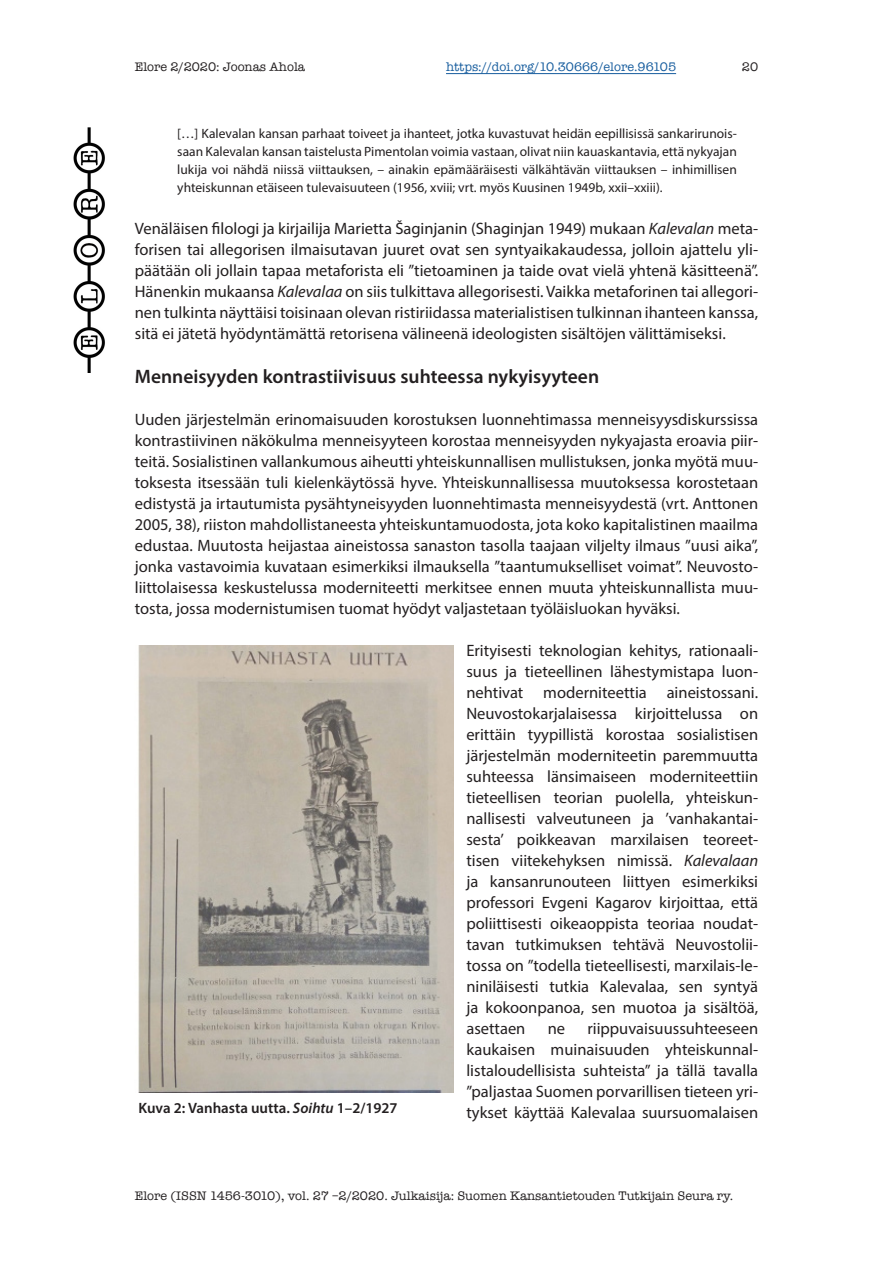
<style>
.page{position:relative;width:893px;height:1263px;background:#fff}
.page>*{position:absolute;margin:0;border:0;box-sizing:border-box;transform-origin:0 0}
.Elore_väliotsikko{font:600 19.5px "Myriad Pro";color:#231f20}
.Elore_leipäteksti{font:16.5px/21px "Myriad Pro";color:#231f20;text-align:justify}
.Kuvateksti{font:600 15px "Myriad Pro";color:#231f20}
.Lainaus{font:13.5px/18px "Myriad Pro";color:#231f20;text-align:justify}
.t1{font:12.75px "American Typewriter";color:#231f20}
.t2{font:12.75px "American Typewriter";color:#175d9e}
.s1{font-style:italic}
</style>
<div class="page">
<img style="left:73px;top:128px;width:32px;height:244px">
<hr style="left:446px;top:73px;width:230px;height:1px;background:#175d9e">
<img style="left:138px;top:646px;width:316px;height:446px">
<p class="t1" style="left:135px;top:57px;width:172px">Elore 2/2020: Joonas Ahola</p>
<p class="t2" style="left:446px;top:57px;width:232px">https://doi.org/10.30666/elore.96105</p>
<p class="t1" style="left:742px;top:57px;width:18px">20</p>
<p class="Lainaus" style="left:177px;top:124px;width:561px">[…] Kalevalan kansan parhaat toiveet ja ihanteet, jotka kuvastuvat heidän eepillisissä sankarirunois&shy;saan Kalevalan kansan taistelusta Pimentolan voimia vastaan, olivat niin kauaskantavia, että nykyajan lukija voi nähdä niissä viittauksen, – ainakin epämääräisesti välkähtävän viittauksen – inhimillisen yhteiskunnan etäiseen tulevaisuuteen (1956, xviii; vrt. myös Kuusinen 1949b, xxii–xxiii).</p>
<p class="Elore_leipäteksti" style="left:135px;top:218px;width:625px">Venäläisen filologi ja kirjailija Marietta Šaginjanin (Shaginjan 1949) mukaan <span class="s1">Kalevalan</span> meta&shy;forisen tai allegorisen ilmaisutavan juuret ovat sen syntyaikakaudessa, jolloin ajattelu yli&shy;päätään oli jollain tapaa metaforista eli ”tietoaminen ja taide ovat vielä yhtenä käsitteenä”.<br>Hänenkin mukaansa <span class="s1">Kalevalaa</span> on siis tulkittava allegorisesti. Vaikka metaforinen tai allegori&shy;nen tulkinta näyttäisi toisinaan olevan ristiriidassa materialistisen tulkinnan ihanteen kanssa, sitä ei jätetä hyödyntämättä retorisena välineenä ideologisten sisältöjen välittämiseksi.</p>
<p class="Elore_väliotsikko" style="left:135px;top:364px;width:466px">Menneisyyden kontrastiivisuus suhteessa nykyisyyteen</p>
<p class="Elore_leipäteksti" style="left:135px;top:409px;width:625px">Uuden järjestelmän erinomaisuuden korostuksen luonnehtimassa menneisyysdiskurssissa kontrastiivinen näkökulma menneisyyteen korostaa menneisyyden nykyajasta eroavia piir&shy;teitä. Sosialistinen vallankumous aiheutti yhteiskunnallisen mullistuksen, jonka myötä muu&shy;toksesta itsessään tuli kielenkäytössä hyve. Yhteiskunnallisessa muutoksessa korostetaan edistystä ja irtautumista pysähtyneisyyden luonnehtimasta menneisyydestä (vrt. Anttonen 2005, 38), riiston mahdollistaneesta yhteiskuntamuodosta, jota koko kapitalistinen maailma edustaa. Muutosta heijastaa aineistossa sanaston tasolla taajaan viljelty ilmaus ”uusi aika”, jonka vastavoimia kuvataan esimerkiksi ilmauksella ”taantumukselliset voimat”. Neuvosto&shy;liittolaisessa keskustelussa moderniteetti merkitsee ennen muuta yhteiskunnallista muu&shy;tosta, jossa modernistumisen tuomat hyödyt valjastetaan työläisluokan hyväksi.</p>
<p class="Elore_leipäteksti" style="left:466px;top:640px;width:293px">Erityisesti teknologian kehitys, rationaali&shy;suus ja tieteellinen lähestymistapa luon&shy;nehtivat moderniteettia aineistossani.<br>Neuvostokarjalaisessa kirjoittelussa on erittäin tyypillistä korostaa sosialistisen järjestelmän moderniteetin paremmuutta suhteessa länsimaiseen moderniteettiin tieteellisen teorian puolella, yhteiskun&shy;nallisesti valveutuneen ja ’vanhakantai&shy;sesta’ poikkeavan marxilaisen teoreet&shy;tisen viitekehyksen nimissä. <span class="s1">Kalevalaan </span>ja kansanrunouteen liittyen esimerkiksi professori Evgeni Kagarov kirjoittaa, että poliittisesti oikeaoppista teoriaa noudat&shy;tavan tutkimuksen tehtävä Neuvostolii&shy;tossa on ”todella tieteellisesti, marxilais-le&shy;niniläisesti tutkia Kalevalaa, sen syntyä ja kokoonpanoa, sen muotoa ja sisältöä, asettaen</p>
<p class="Elore_leipäteksti" style="left:466px;top:1018px;width:293px;text-indent:121px">riippuvaisuussuhteeseen kaukaisen muinaisuuden yhteiskunnal&shy;listaloudellisista suhteista” ja tällä tavalla ”paljastaa Suomen porvarillisen tieteen yri&shy;tykset käyttää Kalevalaa suursuomalaisen</p>
<p class="Elore_leipäteksti" style="left:548px;top:1018px;width:19px">ne</p>
<p class="Kuvateksti" style="left:139px;top:1098px;width:261px">Kuva 2: Vanhasta uutta. <span class="s1">Soihtu</span> 1–2/1927</p>
<p class="t1" style="left:135px;top:1186px;width:600px">Elore (ISSN 1456-3010), vol. 27 –2/2020. Julkaisija: Suomen Kansantietouden Tutkijain Seura ry.</p>
</div>
